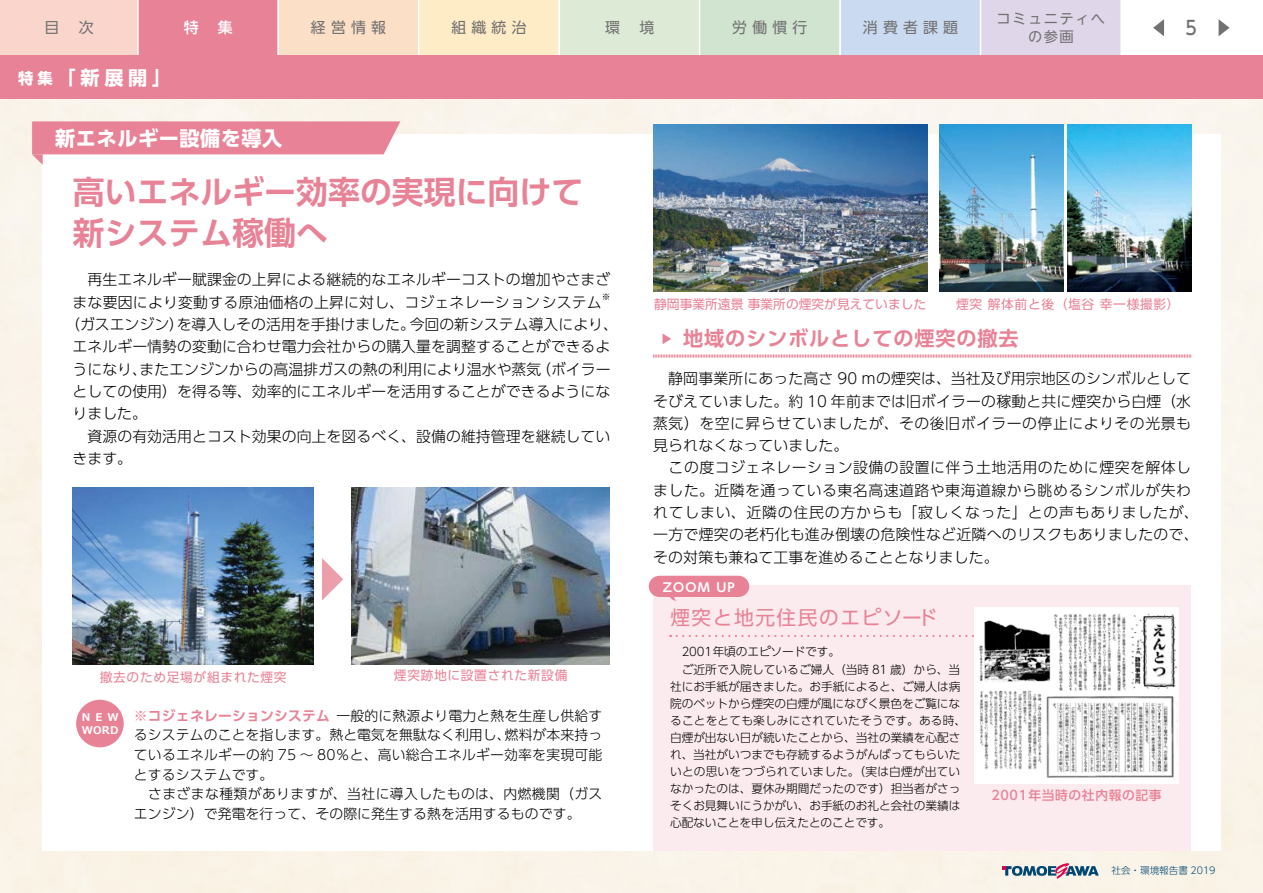
<style>
.page{position:relative;width:1263px;height:893px;background:#fff}
.page>*{position:absolute;margin:0;border:0;box-sizing:border-box;transform-origin:0 0}
.t1{font:700 31.95px/40.3px "UD Shin Go Pr 6 N De";color:#e88296}
.t2{font:700 20.25px "UD Shin Go Pr 6 N De";letter-spacing:.04em;color:#e88296}
.t3{font:700 20.25px "UD Shin Go Pr 6 N";letter-spacing:.025em;color:#fff}
.t4{font:19.65px "UD Shin Go Pr 6 N";letter-spacing:.08em;color:#e88296}
.t5{font:700 19.2px "UD Shin Go Pr 6 N";color:#fff}
.t6{font:500 19.2px "UD Shin Go NT Pr 6 N";color:#727171;scale:.9 1}
.t7{font:700 15.3px "UD Shin Go Pr 6 N";color:#fff}
.t8{font:300 14.85px/22.4px "UD Shin Go Pr 6 N";letter-spacing:.01em;color:#000}
.t9{font:14.85px "UD Shin Go NT Pr 6 N";letter-spacing:.35em;color:#727171}
.t10{font:500 14.85px "UD Shin Go NT Pr 6 N";color:#fff}
.t11{font:14.25px/18px "UD Shin Go NT Pr 6 N";letter-spacing:.1em;color:#727171;text-align:center}
.t12{font:300 13.8px/19.6px "UD Shin Go Pr 6 N";letter-spacing:.015em;color:#000}
.t13{font:700 13.8px "UD Shin Go Pr 6 N De";letter-spacing:.015em;color:#e88296}
.t14{font:12.75px "UD Shin Go Pr 6 N";letter-spacing:.05em;color:#e88296}
.t15{font:12.75px "UD Shin Go Pr 6 N";color:#e88296}
.t16{font:500 12.75px "UD Shin Go Pr 6 N";letter-spacing:.05em;color:#e88296}
.t17{font:700 12.15px "UD Shin Go Pr 6 N De";letter-spacing:.1em;color:#fff}
.t18{font:300 11.7px/17px "UD Shin Go Pr 6 N";letter-spacing:-.005em;color:#000}
.t19{font:700 10.65px/12.8px "Meiryo";letter-spacing:.025em;color:#fff}
.t20{font:300 9.6px "UD Shin Go Pr 6 N";color:#004873}
.t21{font:300 8.7px "UD Shin Go Pr 6 N";color:#000}
</style>
<div class="page">
<svg style="left:0;top:0;width:1121px;height:55px;background:#e6d4ce"></svg>
<div style="left:0;top:99px;width:1263px;height:794px;background:#f9f3ea"></div>
<svg style="left:1002px;top:863px;width:97px;height:15px"></svg>
<div style="left:43px;top:134px;width:1178px;height:716px;background:#fff"></div>
<svg style="left:32px;top:121px;width:368px;height:44px"></svg>
<div style="left:653px;top:585px;width:538px;height:265px;background:#fbebee"></div>
<img style="left:73px;top:488px;width:241px;height:177px">
<img style="left:352px;top:487px;width:258px;height:177px">
<img style="left:653px;top:125px;width:274px;height:166px">
<img style="left:1067px;top:124px;width:124px;height:167px">
<img style="left:939px;top:124px;width:124px;height:167px">
<svg style="left:670px;top:635px;width:304px;height:2px"></svg>
<svg style="left:322px;top:558px;width:21px;height:42px"></svg>
<svg style="left:662px;top:333px;width:9px;height:11px"></svg>
<svg style="left:653px;top:354px;width:538px;height:4px;background:#f2c0ca"></svg>
<div style="left:974px;top:607px;width:205px;height:176px;background:#fff"></div>
<img style="left:979px;top:613px;width:199px;height:165px">
<div style="left:659px;top:576px;width:80px;height:21px;background:#e88296"></div>
<svg style="left:669px;top:597px;width:7px;height:4px"></svg>
<div style="left:76px;top:700px;width:48px;height:47px;background:#e88296;border-radius:50%"></div>
<div style="left:0;top:55px;width:1263px;height:44px;background:#e88296"></div>
<svg style="left:1218px;top:19px;width:11px;height:17px"></svg>
<svg style="left:1153px;top:19px;width:11px;height:17px"></svg>
<p class="t9" style="left:45px;top:16px;width:16px">目</p>
<p class="t9" style="left:79px;top:16px;width:16px">次</p>
<p class="t7" style="left:18px;top:65px;width:36px">特集</p>
<p class="t5" style="left:57px;top:62px;width:116px">「新展開「</p>
<p class="t10" style="left:184px;top:16px;width:16px">特</p>
<p class="t10" style="left:218px;top:16px;width:16px">集</p>
<h2 class="t3" style="left:55px;top:121px;width:229px">新エネルギー設備を導入</h2>
<p class="t9" style="left:311px;top:16px;width:77px">経営情報</p>
<p class="t9" style="left:451px;top:16px;width:77px">組織統治</p>
<h1 class="t1" style="left:73px;top:171px;width:512px">高いエネルギー効率の実現に向けて新システム稼働へ</h1>
<p class="t9" style="left:605px;top:16px;width:16px">環</p>
<p class="t9" style="left:639px;top:16px;width:16px">境</p>
<p class="t9" style="left:732px;top:16px;width:77px">労働慣行</p>
<p class="t9" style="left:863px;top:16px;width:97px">消費者課題</p>
<p class="t11" style="left:996px;top:9px;width:110px">コミュニティへの参画</p>
<p class="t6" style="left:1185px;top:12px;width:14px">5</p>
<p class="t8" style="left:73px;top:268px;width:539px">　再生エネルギー賦課金の上昇による継続的なエネルギーコストの増加やさまざ</p>
<p class="t21" style="left:602px;top:290px;width:10px">※</p>
<p class="t8" style="left:410px;top:290px;width:210px;text-indent:-337px">まな要因により変動する原油価格の上昇に対し、コジェネレーションシステム今回の新システム導入により、</p>
<p class="t8" style="left:65px;top:313px;width:121px">（ガスエンジン）</p>
<p class="t8" style="left:73px;top:335px;width:539px">エネルギー情勢の変動に合わせ電力会社からの購入量を調整することができるよ</p>
<p class="t8" style="left:536px;top:357px;width:76px">（ボイラー</p>
<p class="t8" style="left:177px;top:313px;width:240px">を導入しその活用を手掛けました。</p>
<p class="t8" style="left:140px;top:357px;width:403px">またエンジンからの高温排ガスの熱の利用により温水や蒸気</p>
<p class="t8" style="left:73px;top:357px;width:539px">うになり、<br>としての使用）を得る等、効率的にエネルギーを活用することができるようになりました。<br>　資源の有効活用とコスト効果の向上を図るべく、設備の維持管理を継続していきます。</p>
<p class="t14" style="left:100px;top:666px;width:188px">撤去のため足場が組まれた煙突</p>
<p class="t14" style="left:394px;top:665px;width:175px">煙突跡地に設置された新設備</p>
<p class="t19" style="left:82px;top:711px;width:38px">NEW<br>WORD</p>
<p class="t13" style="left:134px;top:704px;width:197px">※コジェネレーションシステム</p>
<p class="t12" style="left:336px;top:705px;width:268px">一般的に熱源より電力と熱を生産し供給す</p>
<p class="t12" style="left:505px;top:725px;width:99px">燃料が本来持っ</p>
<p class="t12" style="left:134px;top:725px;width:470px">るシステムのことを指します。熱と電気を無駄なく利用し、<br>ているエネルギーの約 75 ～ 80％と、高い総合エネルギー効率を実現可能とするシステムです。<br>　さまざまな種類がありますが、当社に導入したものは、内燃機関（ガスエンジン）で発電を行って、その際に発生する熱を活用するものです。</p>
<p class="t15" style="left:654px;top:294px;width:274px">静岡事業所遠景事業所の煙突が見えていました</p>
<p class="t14" style="left:956px;top:294px;width:225px">煙突解体前と後（塩谷幸一様撮影(</p>
<h2 class="t2" style="left:683px;top:322px;width:337px">地域のシンボルとしての煙突の撤去</h2>
<p class="t8" style="left:653px;top:367px;width:547px">　静岡事業所にあった高さ 90 ｍの煙突は、当社及び用宗地区のシンボルとしてそびえていました。約 10 年前までは旧ボイラーの稼動と共に煙突から白煙（水蒸気）を空に昇らせていましたが、その後旧ボイラーの停止によりその光景も見られなくなっていました。<br>　この度コジェネレーション設備の設置に伴う土地活用のために煙突を解体しました。近隣を通っている東名高速道路や東海道線から眺めるシンボルが失われてしまい、近隣の住民の方からも「寂しくなった」との声もありましたが、一方で煙突の老朽化も進み倒壊の危険性など近隣へのリスクもありましたので、その対策も兼ねて工事を進めることとなりました。</p>
<p class="t17" style="left:663px;top:577px;width:49px">ZOOM</p>
<p class="t17" style="left:716px;top:577px;width:20px">UP</p>
<h3 class="t4" style="left:670px;top:601px;width:269px">煙突と地元住民のエピソード</h3>
<p class="t18" style="left:670px;top:643px;width:297px">　2001年頃のエピソードです。<br>　ご近所で入院しているご婦人（当時 81 歳）から、当社にお手紙が届きました。お手紙によると、ご婦人は病院のベットから煙突の白煙が風になびく景色をご覧になることをとても楽しみにされていたそうです。ある時、白煙が出ない日が続いたことから、当社の業績を心配され、当社がいつまでも存続するようがんばってもらいたいとの思いをつづられていました。（実は白煙が出ていなかったのは、夏休み期間だったのです）担当者がさっそくお見舞いにうかがい、お手紙のお礼と会社の業績は心配ないことを申し伝えたとのことです。</p>
<p class="t16" style="left:991px;top:784px;width:172px">2001年当時の社内報の記事</p>
<p class="t20" style="left:1111px;top:863px;width:106px">社会・環境報告書 2019</p>
</div>
